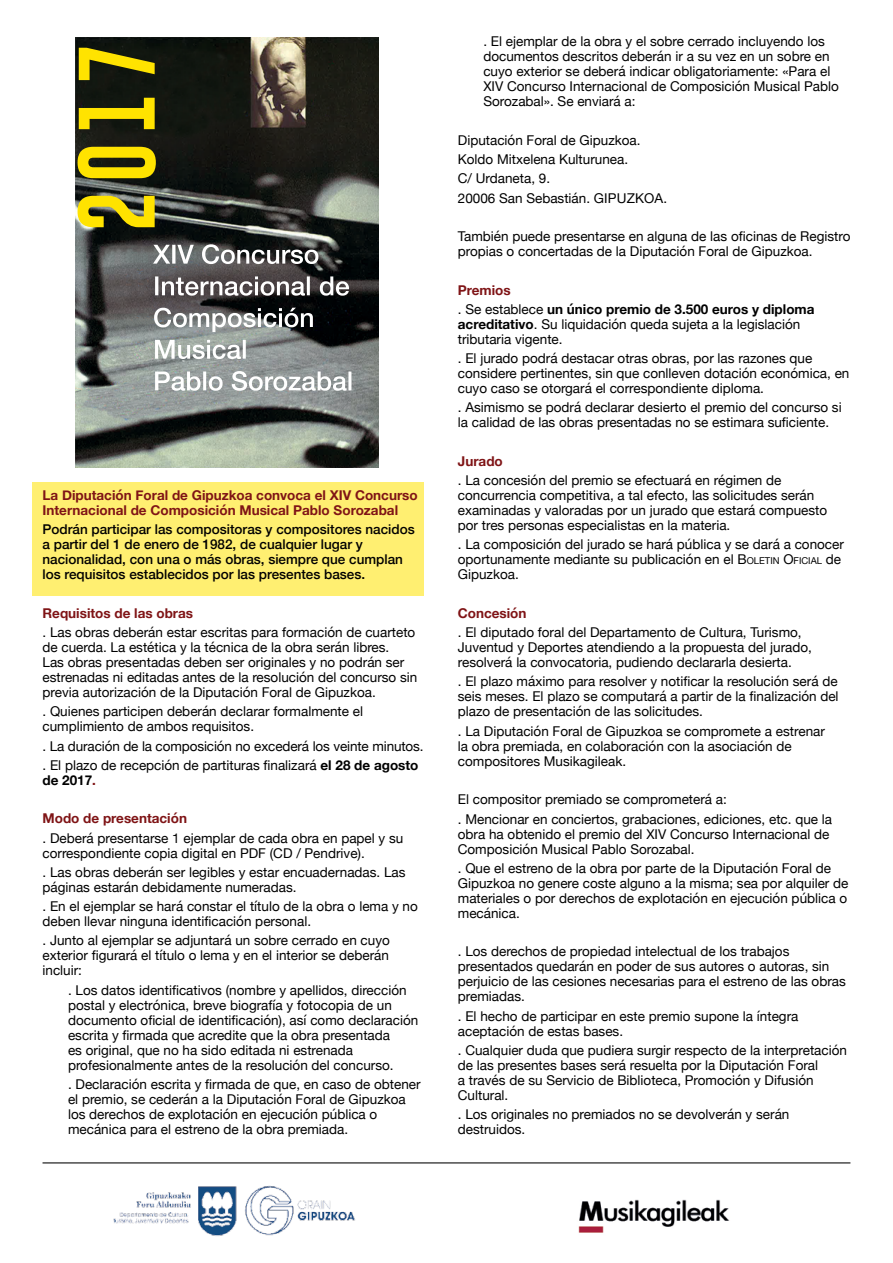
<style>
.page{position:relative;width:893px;height:1263px;background:#fff}
.page>*{position:absolute;margin:0;border:0;box-sizing:border-box;transform-origin:0 0}
.t1{font:13.5px/15px "Helvetica Neue";color:#000}
.t2{font:500 13.5px/15px "Helvetica Neue";color:#000}
.t3{font:700 13.5px/15px "Helvetica Neue";color:#7f1416}
.t4{font:700 13.5px/19.2px "Helvetica Neue";color:#000}
.s1{font-weight:700}
.s2{color:#7f1416}
.s3{font-weight:400}
.s4{font-style:inherit}
.s5{font-size:9.45px}
</style>
<div class="page">
<div style="left:33px;top:483px;width:391px;height:113px;background:#ffef71"></div>
<img style="left:578px;top:1199px;width:152px;height:34px">
<img style="left:75px;top:38px;width:303px;height:430px">
<svg style="left:155px;top:371px;width:196px;height:20px"></svg>
<svg style="left:155px;top:340px;width:91px;height:19px"></svg>
<svg style="left:154px;top:308px;width:159px;height:24px"></svg>
<svg style="left:155px;top:276px;width:194px;height:20px"></svg>
<svg style="left:153px;top:244px;width:165px;height:20px"></svg>
<svg style="left:78px;top:48px;width:78px;height:179px;background:#776f12"></svg>
<hr style="left:43px;top:1162px;width:807px;height:1px;background:#000">
<img style="left:113px;top:1185px;width:243px;height:51px">
<p class="t3" style="left:43px;top:488px;width:377px">La Diputación Foral de Gipuzkoa convoca el XIV Concurso<br>Internacional de Composición Musical Pablo Sorozabal</p>
<p class="t2" style="left:43px;top:521px;width:374px">Podrán participar las compositoras y compositores nacidos a partir del 1 de enero de 1982, de cualquier lugar y nacionalidad, con una o más obras, siempre que cumplan los requisitos establecidos por las presentes bases.</p>
<p class="t3" style="left:43px;top:606px;width:152px">Requisitos de las obras</p>
<p class="t1" style="left:43px;top:625px;width:376px">. Las obras deberán estar escritas para formación de cuarteto de cuerda. La estética y la técnica de la obra serán libres.<br>Las obras presentadas deben ser originales y no podrán ser estrenadas ni editadas antes de la resolución del concurso sin previa autorización de la Diputación Foral de Gipuzkoa.</p>
<p class="t1" style="left:43px;top:705px;width:322px">. Quienes participen deberán declarar formalmente el cumplimiento de ambos requisitos.</p>
<p class="t1" style="left:43px;top:737px;width:383px;line-height:19.2px">. La duración de la composición no excederá los veinte minutos. . El plazo de recepción de partituras finalizará <span class="s1">el 28 de agosto</span></p>
<p class="t4" style="left:43px;top:771px;width:55px">de 2017<span class="s2">.</span></p>
<p class="t3" style="left:43px;top:811px;width:146px">Modo de presentación</p>
<p class="t1" style="left:43px;top:831px;width:362px">. Deberá presentarse 1 ejemplar de cada obra en papel y su correspondiente copia digital en PDF (CD / Pendrive).</p>
<p class="t1" style="left:43px;top:865px;width:365px">. Las obras deberán ser legibles y estar encuadernadas. Las páginas estarán debidamente numeradas.</p>
<p class="t1" style="left:43px;top:899px;width:377px">. En el ejemplar se hará constar el título de la obra o lema y no deben llevar ninguna identificación personal.</p>
<p class="t1" style="left:43px;top:934px;width:349px;text-align:justify">. Junto al ejemplar se adjuntará un sobre cerrado en cuyo exterior figurará el título o lema y en el interior se deberán incluir:</p>
<p class="t1" style="left:68px;top:983px;width:352px">. Los datos identificativos (nombre y apellidos, dirección postal y electrónica, breve biografía y fotocopia de un documento oficial de identificación), así como declaración escrita y firmada que acredite que la obra presentada<br>es original, que no ha sido editada ni estrenada profesionalmente antes de la resolución del concurso.</p>
<p class="t1" style="left:68px;top:1077px;width:354px">. Declaración escrita y firmada de que, en caso de obtener el premio, se cederán a la Diputación Foral de Gipuzkoa los derechos de explotación en ejecución pública o mecánica para el estreno de la obra premiada.</p>
<p class="t1" style="left:483px;top:35px;width:357px">. El ejemplar de la obra y el sobre cerrado incluyendo los documentos descritos deberán ir a su vez en un sobre en cuyo exterior se deberá indicar obligatoriamente: «Para el XIV Concurso Internacional de Composición Musical Pablo Sorozabal». Se enviará a:</p>
<p class="t1" style="left:458px;top:131px;width:211px;line-height:19.2px">Diputación Foral de Gipuzkoa.<br>Koldo Mitxelena Kulturunea.<br>C/ Urdaneta, 9.<br>20006 San Sebastián. GIPUZKOA.</p>
<p class="t1" style="left:458px;top:230px;width:394px">También puede presentarse en alguna de las oficinas de Registro propias o concertadas de la Diputación Foral de Gipuzkoa.</p>
<p class="t4" style="left:458px;top:281px;width:358px"><span class="s2">Premios<br></span><span class="s3">. Se establece</span> un único premio de 3.500 euros y diploma</p>
<p class="t1" style="left:458px;top:317px;width:344px"><span class="s1">acreditativo</span>. Su liquidación queda sujeta a la legislación tributaria vigente.</p>
<p class="t1" style="left:458px;top:352px;width:393px">. El jurado podrá destacar otras obras, por las razones que considere pertinentes, sin que conlleven dotación económica, en cuyo caso se otorgará el correspondiente diploma.</p>
<p class="t1" style="left:458px;top:401px;width:385px">. Asimismo se podrá declarar desierto el premio del concurso si la calidad de las obras presentadas no se estimara suficiente.</p>
<p class="t3" style="left:458px;top:454px;width:47px">Jurado</p>
<p class="t1" style="left:458px;top:474px;width:371px">. La concesión del premio se efectuará en régimen de concurrencia competitiva, a tal efecto, las solicitudes serán examinadas y valoradas por un jurado que estará compuesto por tres personas especialistas en la materia.</p>
<p class="t1" style="left:458px;top:538px;width:388px">. La composición del jurado se hará pública y se dará a conocer oportunamente mediante su publicación en el <span class="s4">B</span><span class="s5">OLETIN</span> <span class="s4">O</span><span class="s5">FICIAL</span> de<br>Gipuzkoa.</p>
<p class="t3" style="left:458px;top:606px;width:70px">Concesión</p>
<p class="t1" style="left:458px;top:626px;width:356px">. El diputado foral del Departamento de Cultura, Turismo,<br>Juventud y Deportes atendiendo a la propuesta del jurado, resolverá la convocatoria, pudiendo declararla desierta.</p>
<p class="t1" style="left:458px;top:675px;width:382px;text-align:justify">. El plazo máximo para resolver y notificar la resolución será de seis meses. El plazo se computará a partir de la finalización del plazo de presentación de las solicitudes.</p>
<p class="t1" style="left:458px;top:724px;width:369px">. La Diputación Foral de Gipuzkoa se compromete a estrenar la obra premiada, en colaboración con la asociación de compositores Musikagileak.</p>
<p class="t1" style="left:458px;top:791px;width:376px;line-height:19.2px">El compositor premiado se comprometerá a:<br>. Mencionar en conciertos, grabaciones, ediciones, etc. que la</p>
<p class="t1" style="left:458px;top:827px;width:373px">obra ha obtenido el premio del XIV Concurso Internacional de<br>Composición Musical Pablo Sorozabal.</p>
<p class="t1" style="left:458px;top:861px;width:392px">. Que el estreno de la obra por parte de la Diputación Foral de Gipuzkoa no genere coste alguno a la misma; sea por alquiler de materiales o por derechos de explotación en ejecución pública o mecánica.</p>
<p class="t1" style="left:458px;top:945px;width:390px">. Los derechos de propiedad intelectual de los trabajos presentados quedarán en poder de sus autores o autoras, sin perjuicio de las cesiones necesarias para el estreno de las obras premiadas.</p>
<p class="t1" style="left:458px;top:1009px;width:342px">. El hecho de participar en este premio supone la íntegra aceptación de estas bases.</p>
<p class="t1" style="left:458px;top:1043px;width:391px">. Cualquier duda que pudiera surgir respecto de la interpretación de las presentes bases será resuelta por la Diputación Foral<br>a través de su Servicio de Biblioteca, Promoción y Difusión Cultural.</p>
<p class="t1" style="left:458px;top:1107px;width:333px">. Los originales no premiados no se devolverán y serán destruidos.</p>
</div>
